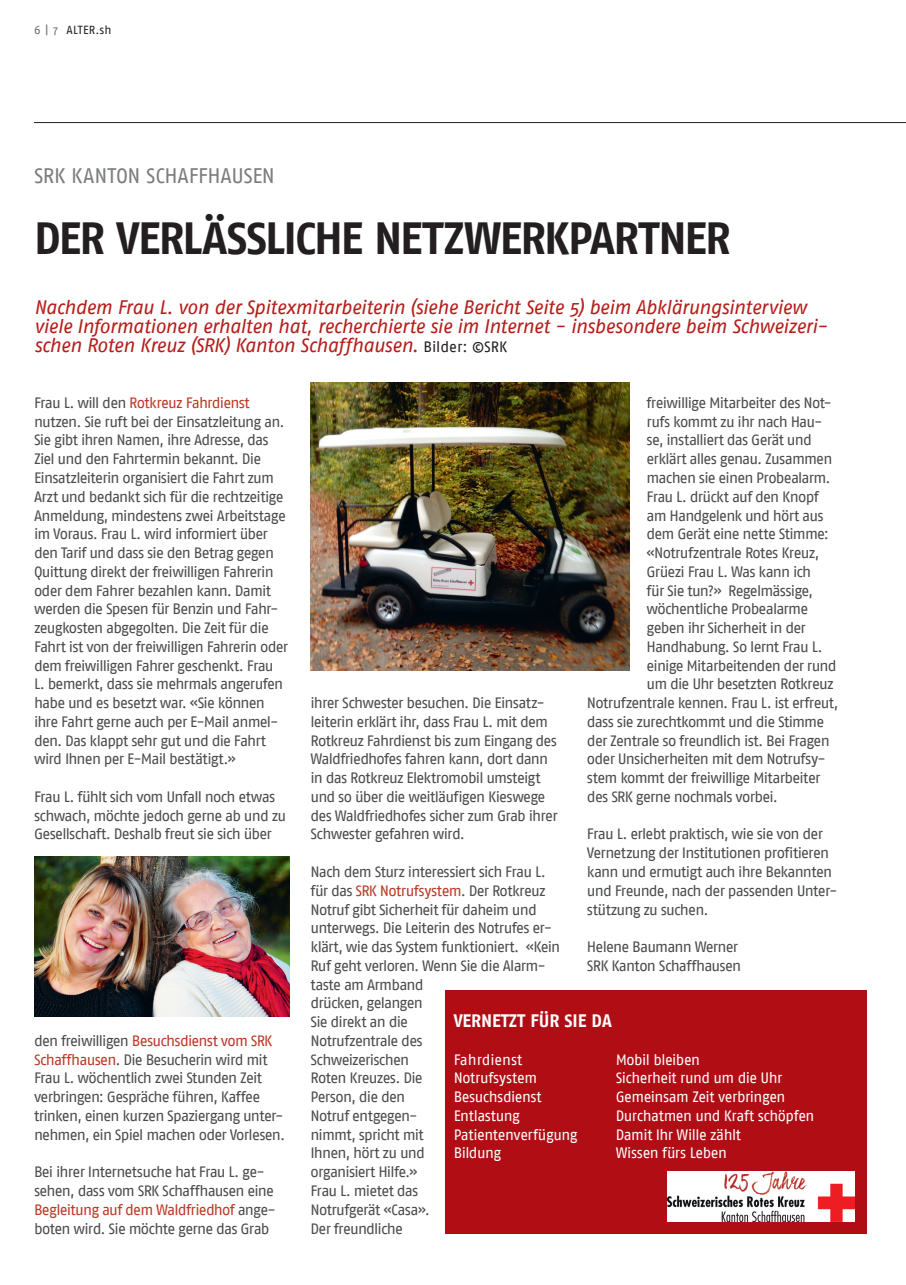
<style>
.page{position:relative;width:906px;height:1285px;background:#fff}
.page>*{position:absolute;margin:0;border:0;box-sizing:border-box;transform-origin:0 0}
.t1{font:700 45px "Fago No";letter-spacing:-.035em;color:#231f20}
.t2{font:21px "Fago No";letter-spacing:-.015em;color:#7a7c7f}
.t3{font:italic 19.5px/18.8px "Fago No";letter-spacing:-.025em;color:#b41e1a}
.t4{font:700 18px "Fago No";letter-spacing:-.005em;color:#fff}
.t5{font:15px/18.8px "Fago No";letter-spacing:-.055em;color:#4b4c4d}
.t6{font:15px "Fago No";letter-spacing:-.03em;color:#fff}
.t7{font:15px "Fago No";color:#fff}
.t8{font:11.7px "Fago No";letter-spacing:.01em;color:#231f20}
.s1{color:#6c6d70}
.s2{font-style:normal;font-size:15px;color:#231f20}
.s3{color:#bb3a28}
</style>
<div class="page">
<img style="left:310px;top:383px;width:319px;height:287px">
<img style="left:34px;top:856px;width:255px;height:160px">
<div style="left:445px;top:989px;width:421px;height:244px;background:#b00d15"></div>
<img style="left:667px;top:1171px;width:187px;height:49px">
<hr style="left:34px;top:122px;width:872px;height:1px;background:#231f20">
<p class="t8" style="left:34px;top:23px;width:79px"><span class="s1">6 | 7</span> ALTER.sh</p>
<h2 class="t2" style="left:34px;top:163px;width:242px">SRK KANTON SCHAFFHAUSEN</h2>
<h1 class="t1" style="left:34px;top:211px;width:698px">DER VERLÄSSLICHE NETZWERKPARTNER</h1>
<p class="t3" style="left:34px;top:298px;width:795px">Nachdem Frau L. von der Spitexmitarbeiterin (siehe Bericht Seite 5) beim Abklärungsinterview viele Informationen erhalten hat, recherchierte sie im Internet - insbesondere beim Schweizeri&shy;schen Roten Kreuz (SRK) Kanton Schaffhausen. <span class="s2">Bilder: ©SRK</span></p>
<p class="t5" style="left:34px;top:393px;width:256px">Frau L. will den <span class="s3">Rotkreuz Fahrdienst </span>nutzen. Sie ruft bei der Einsatzleitung an.<br>Sie gibt ihren Namen, ihre Adresse, das Ziel und den Fahrtermin bekannt. Die Einsatzleiterin organisiert die Fahrt zum Arzt und bedankt sich für die rechtzeitige Anmeldung, mindestens zwei Arbeitstage im Voraus. Frau L. wird informiert über den Tarif und dass sie den Betrag gegen Quittung direkt der freiwilligen Fahrerin oder dem Fahrer bezahlen kann. Damit werden die Spesen für Benzin und Fahr&shy;zeugkosten abgegolten. Die Zeit für die Fahrt ist von der freiwilligen Fahrerin oder dem freiwilligen Fahrer geschenkt. Frau L. bemerkt, dass sie mehrmals angerufen habe und es besetzt war. «Sie können ihre Fahrt gerne auch per E-Mail anmel&shy;den. Das klappt sehr gut und die Fahrt wird Ihnen per E-Mail bestätigt.»</p>
<p class="t5" style="left:34px;top:787px;width:254px">Frau L. fühlt sich vom Unfall noch etwas schwach, möchte jedoch gerne ab und zu<br>Gesellschaft. Deshalb freut sie sich über</p>
<p class="t5" style="left:34px;top:1030px;width:253px">den freiwilligen <span class="s3">Besuchsdienst vom SRK Schaffhausen</span>. Die Besucherin wird mit Frau L. wöchentlich zwei Stunden Zeit verbringen: Gespräche führen, Kaffee trinken, einen kurzen Spaziergang unter&shy;nehmen, ein Spiel machen oder Vorlesen.</p>
<p class="t5" style="left:34px;top:1162px;width:243px">Bei ihrer Internetsuche hat Frau L. ge&shy;sehen, dass vom SRK Schaffhausen eine <span class="s3">Begleitung auf dem Waldfriedhof</span> ange&shy;boten wird. Sie möchte gerne das Grab</p>
<p class="t5" style="left:646px;top:393px;width:187px">freiwillige Mitarbeiter des Not-</p>
<p class="t5" style="left:646px;top:412px;width:178px">rufs kommt zu ihr nach Hau-</p>
<p class="t5" style="left:646px;top:430px;width:167px">se, installiert das Gerät und</p>
<p class="t5" style="left:646px;top:449px;width:187px">erklärt alles genau. Zusammen</p>
<p class="t5" style="left:646px;top:468px;width:186px">machen sie einen Probealarm.</p>
<p class="t5" style="left:646px;top:487px;width:174px">Frau L. drückt auf den Knopf</p>
<p class="t5" style="left:646px;top:505px;width:179px">am Handgelenk und hört aus</p>
<p class="t5" style="left:646px;top:524px;width:184px">dem Gerät eine nette Stimme:</p>
<p class="t5" style="left:646px;top:543px;width:174px">«Notrufzentrale Rotes Kreuz,</p>
<p class="t5" style="left:646px;top:562px;width:166px">Grüezi Frau L. Was kann ich</p>
<p class="t5" style="left:646px;top:580px;width:168px">für Sie tun?» Regelmässige,</p>
<p class="t5" style="left:646px;top:599px;width:163px">wöchentliche Probealarme</p>
<p class="t5" style="left:646px;top:618px;width:161px">geben ihr Sicherheit in der</p>
<p class="t5" style="left:646px;top:637px;width:177px">Handhabung. So lernt Frau L.</p>
<p class="t5" style="left:646px;top:655px;width:192px">einige Mitarbeitenden der rund</p>
<p class="t5" style="left:646px;top:674px;width:189px">um die Uhr besetzten Rotkreuz</p>
<p class="t5" style="left:587px;top:693px;width:253px">Notrufzentrale kennen. Frau L. ist erfreut,</p>
<p class="t5" style="left:587px;top:712px;width:239px">dass sie zurechtkommt und die Stimme</p>
<p class="t5" style="left:587px;top:730px;width:244px">der Zentrale so freundlich ist. Bei Fragen</p>
<p class="t5" style="left:587px;top:749px;width:240px">oder Unsicherheiten mit dem Notrufsy-</p>
<p class="t5" style="left:587px;top:768px;width:235px">stem kommt der freiwillige Mitarbeiter</p>
<p class="t5" style="left:587px;top:787px;width:192px">des SRK gerne nochmals vorbei.</p>
<p class="t5" style="left:587px;top:824px;width:252px">Frau L. erlebt praktisch, wie sie von der Vernetzung der Institutionen profitieren kann und ermutigt auch ihre Bekannten und Freunde, nach der passenden Unter&shy;stützung zu suchen.</p>
<p class="t5" style="left:587px;top:937px;width:156px">Helene Baumann Werner<br>SRK Kanton Schaffhausen</p>
<p class="t5" style="left:310px;top:693px;width:249px">ihrer Schwester besuchen. Die Einsatz&shy;leiterin erklärt ihr, dass Frau L. mit dem Rotkreuz Fahrdienst bis zum Eingang des Waldfriedhofes fahren kann, dort dann in das Rotkreuz Elektromobil umsteigt und so über die weitläufigen Kieswege des Waldfriedhofes sicher zum Grab ihrer Schwester gefahren wird.</p>
<p class="t5" style="left:310px;top:862px;width:251px">Nach dem Sturz interessiert sich Frau L. für das <span class="s3">SRK Notrufsystem</span>. Der Rotkreuz<br>Notruf gibt Sicherheit für daheim und unterwegs. Die Leiterin des Notrufes er&shy;klärt, wie das System funktioniert. «Kein<br>Ruf geht verloren. Wenn Sie die Alarm&shy;taste am Armband<br>drücken, gelangen<br>Sie direkt an die<br>Notrufzentrale des<br>Schweizerischen<br>Roten Kreuzes. Die<br>Person, die den<br>Notruf entgegen-<br>nimmt, spricht mit<br>Ihnen, hört zu und<br>organisiert Hilfe.»<br>Frau L. mietet das<br>Notrufgerät «Casa».<br>Der freundliche</p>
<p class="t4" style="left:454px;top:1010px;width:160px">VERNETZT FÜR SIE DA</p>
<p class="t7" style="left:454px;top:1050px;width:70px">Fahrdienst</p>
<p class="t6" style="left:616px;top:1050px;width:86px">Mobil bleiben</p>
<p class="t6" style="left:454px;top:1069px;width:85px">Notrufsystem</p>
<p class="t6" style="left:616px;top:1069px;width:168px">Sicherheit rund um die Uhr</p>
<p class="t6" style="left:454px;top:1088px;width:89px">Besuchsdienst</p>
<p class="t6" style="left:616px;top:1088px;width:171px">Gemeinsam Zeit verbringen</p>
<p class="t6" style="left:454px;top:1106px;width:68px">Entlastung</p>
<p class="t6" style="left:616px;top:1106px;width:200px">Durchatmen und Kraft schöpfen</p>
<p class="t6" style="left:454px;top:1125px;width:125px">Patientenverfügung</p>
<p class="t6" style="left:616px;top:1125px;width:127px">Damit Ihr Wille zählt</p>
<p class="t6" style="left:454px;top:1144px;width:49px">Bildung</p>
<p class="t6" style="left:616px;top:1144px;width:113px">Wissen fürs Leben</p>
</div>
